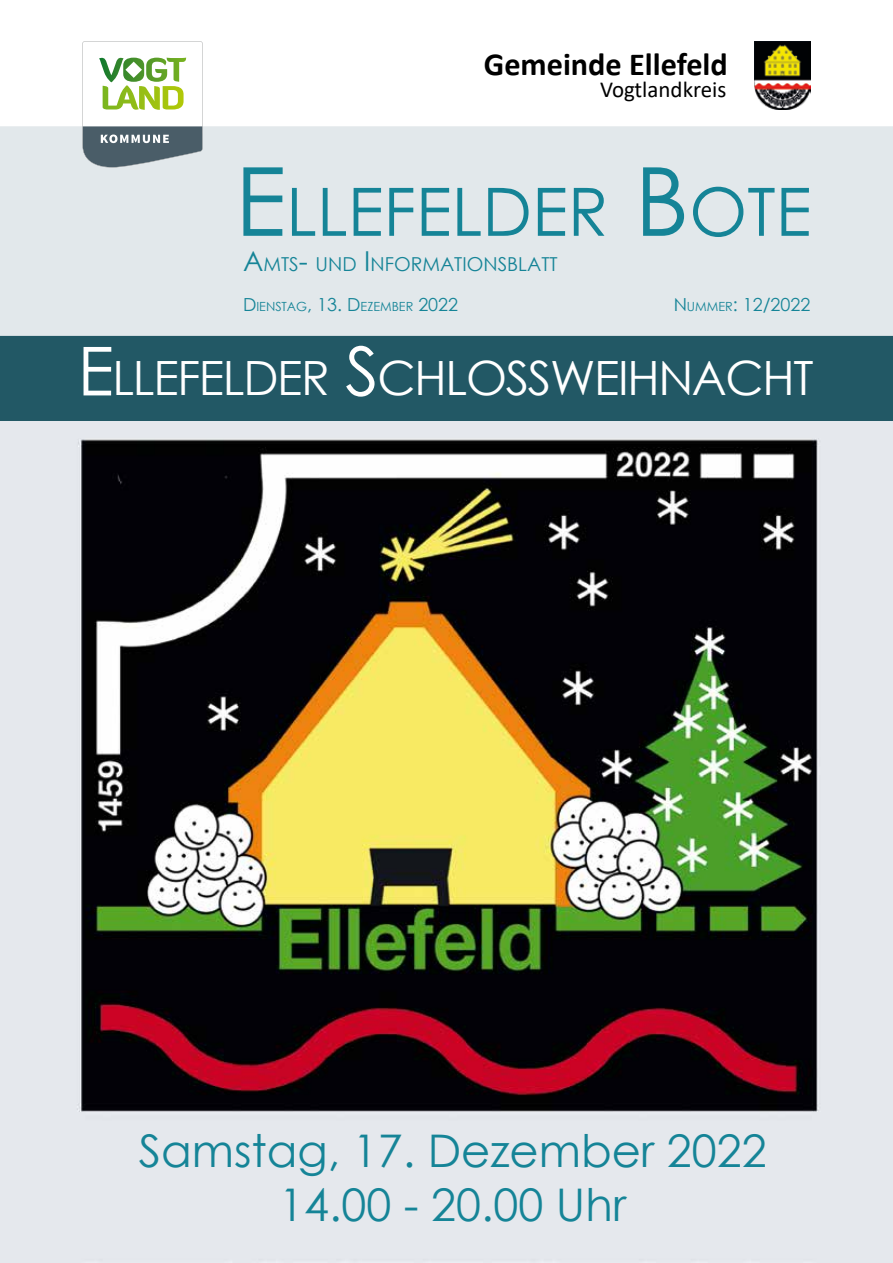
<style>
.page{position:relative;width:893px;height:1263px;background:#fff}
.page>*{position:absolute;margin:0;border:0;box-sizing:border-box;transform-origin:0 0}
.t1{font:66.75px "Century Gothic";color:#158497}
.t2{font:47.25px "Century Gothic";letter-spacing:-.03em;color:#fff}
.t3{font:45px/54px "Century Gothic";color:#158497;text-align:center}
.t4{font:700 32.25px "Calibri";color:#000}
.t5{font:22.95px "Calibri";color:#000}
.t6{font:19.2px "Century Gothic";color:#158497}
.t7{font:18px "Century Gothic";color:#158497}
.t8{font:12.6px "Century Gothic";color:#158497}
.s1{font-size:95.25px}
.s2{font-size:27.45px}
.s3{font-size:18px}
.s4{font-size:12.6px}
.s5{font-size:67.5px}
</style>
<div class="page">
<div style="left:0;top:126px;width:893px;height:210px;background:#e2e8eb"></div>
<img style="left:754px;top:41px;width:56px;height:68px">
<svg style="left:83px;top:41px;width:120px;height:127px"></svg>
<div style="left:0;top:336px;width:893px;height:85px;background:#225865"></div>
<img style="left:0;top:421px;width:893px;height:842px">
<p class="t4" style="left:484px;top:41px;width:245px">Gemeinde Ellefeld</p>
<p class="t5" style="left:600px;top:73px;width:128px">Vogtlandkreis</p>
<h1 class="t1" style="left:235px;top:165px;width:569px"><span class="s1">E</span>LLEFELDER <span class="s1">B</span>OTE</h1>
<p class="t6" style="left:243px;top:250px;width:316px"><span class="s2">A</span>MTS<span class="s2">-</span> UND <span class="s2">I</span>NFORMATIONSBLATT</p>
<p class="t8" style="left:243px;top:298px;width:217px"><span class="s3">D</span> IENSTAG<span class="s3">, 13. D</span> EZEMBER <span class="s3">2022</span></p>
<p class="t7" style="left:674px;top:292px;width:138px">N <span class="s4">UMMER</span>: 12/2022</p>
<p class="t2" style="left:78px;top:345px;width:738px"><span class="s5">E</span>LLEFELDER <span class="s5">S</span>CHLOSSWEI HNACHT</p>
<p class="t3" style="left:139px;top:1123px;width:629px">Samstag, 17. Dezember 2022<br>14.00 - 20.00 Uhr</p>
</div>
